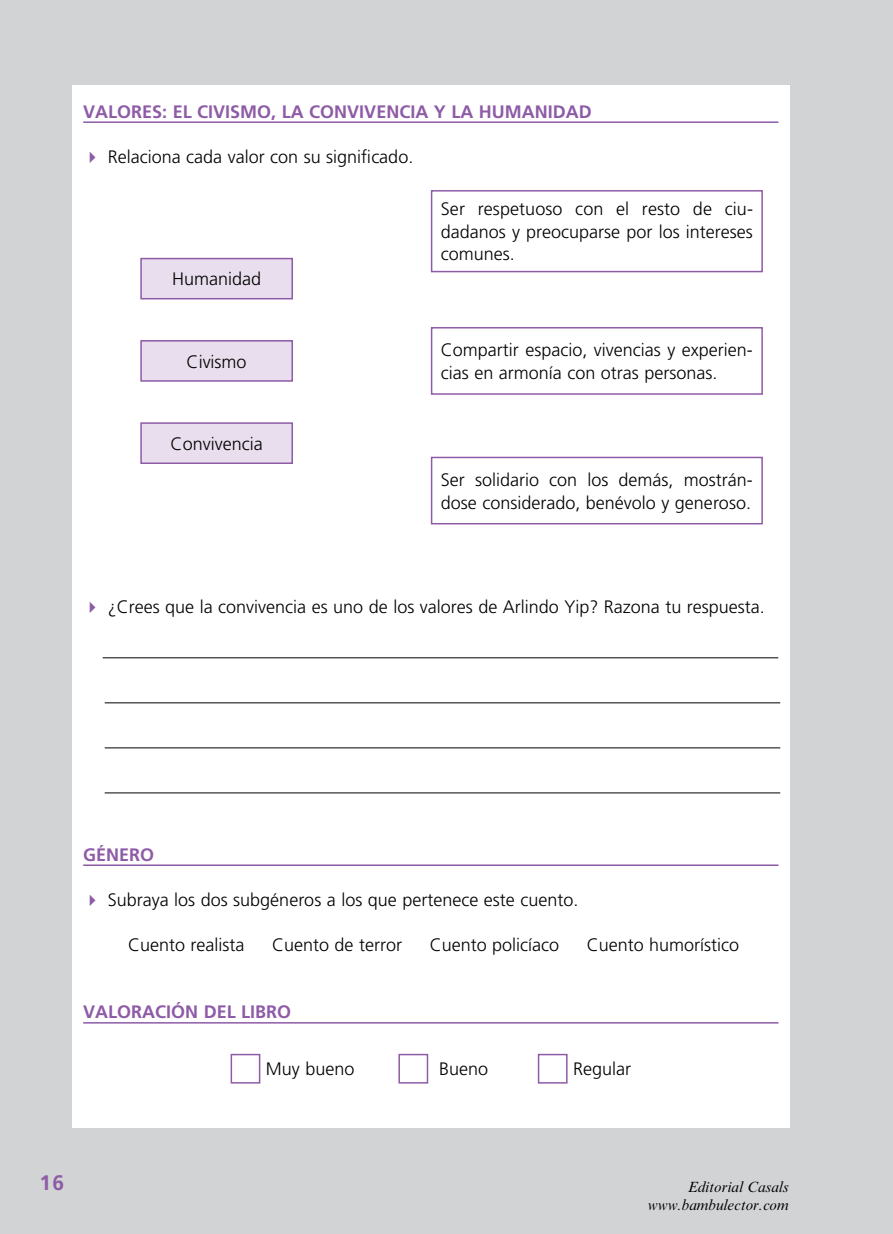
<style>
.page{position:relative;width:893px;height:1234px;background:#fff}
.page>*{position:absolute;margin:0;border:0;box-sizing:border-box;transform-origin:0 0}
.t1{font:700 21px "Frutiger";color:#8e5ba6}
.t2{font:300 18px/22.5px "Frutiger LT Std";color:#000}
.t3{font:700 18px "Frutiger";color:#8e5ba6}
.t4{font:italic 15px/18px "Times New Roman MT Std";color:#000;text-align:right}
.s1{color:#8e5ba6}
</style>
<div class="page">
<div style="left:0;top:0;width:893px;height:1233px;background:#d1d3d4"></div>
<div style="left:72px;top:85px;width:717px;height:1042px;background:#fff"></div>
<hr style="left:83px;top:121px;width:695px;height:2px;background:#8e5ba6">
<hr style="left:83px;top:864px;width:695px;height:1px;background:#8e5ba6">
<hr style="left:83px;top:1021px;width:695px;height:2px;background:#8e5ba6">
<hr style="left:103px;top:657px;width:675px;height:1px;background:#000">
<hr style="left:105px;top:702px;width:675px;height:1px;background:#000">
<hr style="left:105px;top:747px;width:675px;height:1px;background:#000">
<hr style="left:105px;top:792px;width:675px;height:1px;background:#000">
<div style="left:231px;top:1053px;width:29px;height:30px;border:2px solid #8e5ba6"></div>
<div style="left:398px;top:1053px;width:30px;height:30px;border:2px solid #8e5ba6"></div>
<div style="left:538px;top:1053px;width:30px;height:30px;border:2px solid #8e5ba6"></div>
<div style="left:141px;top:258px;width:151px;height:40px;background:#e8deed"></div>
<div style="left:140px;top:258px;width:153px;height:41px;border:2px solid #8e5ba6"></div>
<div style="left:141px;top:341px;width:151px;height:40px;background:#e8deed"></div>
<div style="left:140px;top:340px;width:153px;height:41px;border:2px solid #8e5ba6"></div>
<div style="left:141px;top:423px;width:151px;height:40px;background:#e8deed"></div>
<div style="left:140px;top:422px;width:153px;height:42px;border:2px solid #8e5ba6"></div>
<div style="left:431px;top:190px;width:332px;height:82px;border:2px solid #8e5ba6"></div>
<div style="left:431px;top:327px;width:332px;height:67px;border:2px solid #8e5ba6"></div>
<div style="left:431px;top:456px;width:332px;height:68px;border:2px solid #8e5ba6"></div>
<p class="t3" style="left:83px;top:101px;width:510px">VALORES: EL CIVISMO, LA CONVIVENCIA Y LA HUMANIDAD</p>
<p class="t2" style="left:83px;top:145px;width:332px"><span class="s1">✔</span> Relaciona cada valor con su significado.</p>
<p class="t2" style="left:172px;top:268px;width:91px">Humanidad</p>
<p class="t2" style="left:187px;top:350px;width:61px">Civismo</p>
<p class="t2" style="left:171px;top:432px;width:93px">Convivencia</p>
<p class="t2" style="left:441px;top:198px;width:314px;text-align:justify">Ser respetuoso con el resto de ciu&shy;dadanos y preocuparse por los intereses comunes.</p>
<p class="t2" style="left:441px;top:339px;width:313px">Compartir espacio, vivencias y experien&shy;cias en armonía con otras personas.</p>
<p class="t2" style="left:441px;top:469px;width:313px">Ser solidario con los demás, mostrán&shy;dose considerado, benévolo y generoso.</p>
<p class="t2" style="left:83px;top:595px;width:683px"><span class="s1">✔</span> ¿Crees que la convivencia es uno de los valores de Arlindo Yip? Razona tu respuesta.</p>
<p class="t3" style="left:83px;top:843px;width:73px">GÉNERO</p>
<p class="t2" style="left:83px;top:888px;width:497px"><span class="s1">✔</span> Subraya los dos subgéneros a los que pertenece este cuento.</p>
<p class="t2" style="left:128px;top:933px;width:118px">Cuento realista</p>
<p class="t2" style="left:272px;top:933px;width:132px">Cuento de terror</p>
<p class="t2" style="left:430px;top:933px;width:131px">Cuento policíaco</p>
<p class="t2" style="left:587px;top:933px;width:154px">Cuento humorístico</p>
<p class="t3" style="left:83px;top:1001px;width:210px">VALORACIÓN DEL LIBRO</p>
<p class="t2" style="left:266px;top:1057px;width:90px">Muy bueno</p>
<p class="t2" style="left:439px;top:1057px;width:51px">Bueno</p>
<p class="t2" style="left:573px;top:1057px;width:60px">Regular</p>
<p class="t1" style="left:40px;top:1170px;width:26px">16</p>
<p class="t4" style="left:648px;top:1177px;width:142px">Editorial Casals www.bambulector.com</p>
</div>
